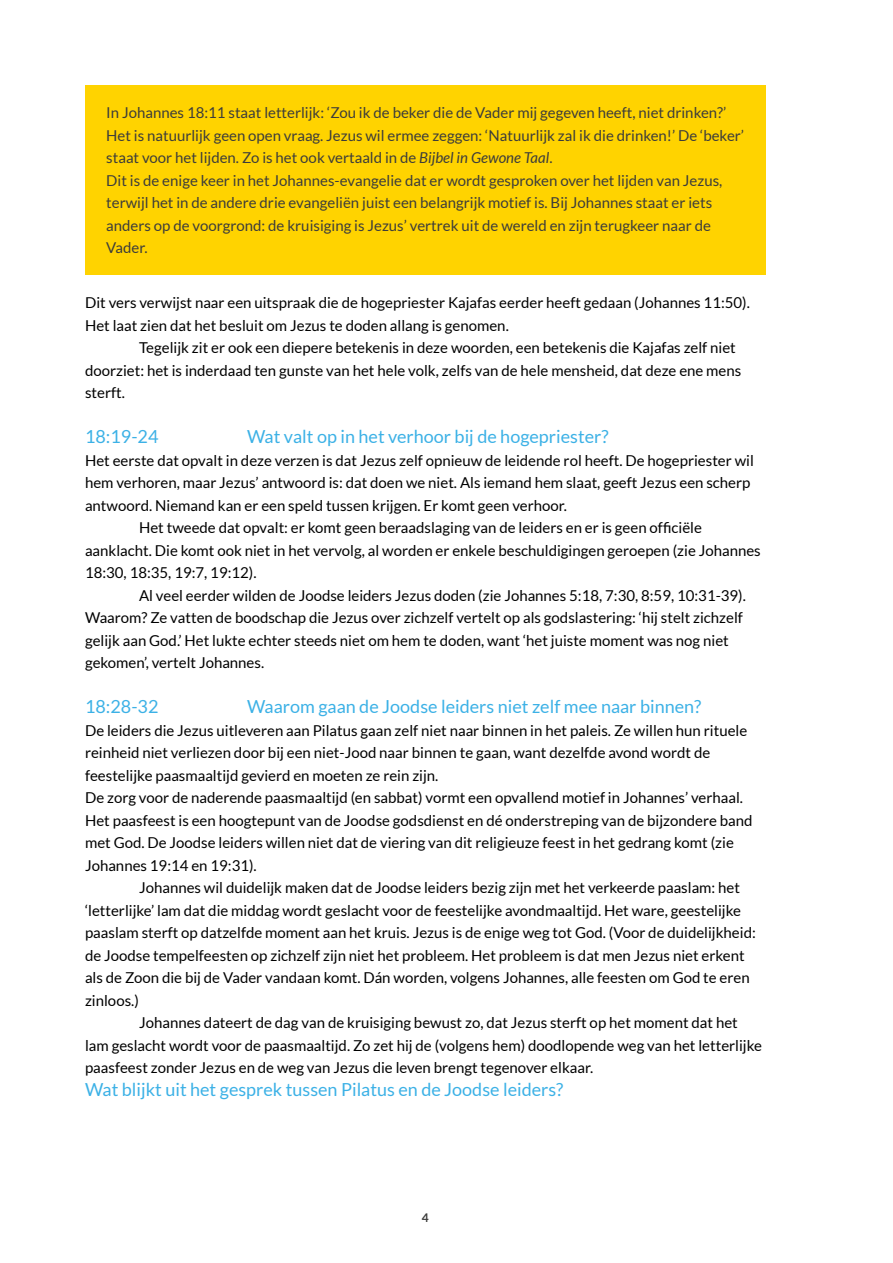
<style>
.page{position:relative;width:893px;height:1263px;background:#fff}
.page>*{position:absolute;margin:0;border:0;box-sizing:border-box;transform-origin:0 0}
.t1{font:18px "Lato";color:#3cb1e6}
.t2{font:15px/22.5px "Lato";color:#000}
.t3{font:15px/22.5px "Lato";color:#3c3c3b}
.t4{font:700 12px "Lato";color:#3c3c3b}
.s1{font-style:italic}
</style>
<div class="page">
<div style="left:85px;top:85px;width:680px;height:190px;background:#ffd300"></div>
<p class="t3" style="left:106px;top:102px;width:639px">In Johannes 18:11 staat letterlijk: ‘Zou ik de beker die de Vader mij gegeven heeft, niet drinken?’ Het is natuurlijk geen open vraag. Jezus wil ermee zeggen: ‘Natuurlijk zal ik die drinken!’ De ‘beker’ staat voor het lijden. Zo is het ook vertaald in de <span class="s1">Bijbel in Gewone Taal</span>.<br>Dit is de enige keer in het Johannes-evangelie dat er wordt gesproken over het lijden van Jezus, terwijl het in de andere drie evangeliën juist een belangrijk motief is. Bij Johannes staat er iets anders op de voorgrond: de kruisiging is Jezus’ vertrek uit de wereld en zijn terugkeer naar de Vader.</p>
<p class="t2" style="left:85px;top:291px;width:666px">Dit vers verwijst naar een uitspraak die de hogepriester Kajafas eerder heeft gedaan (Johannes 11:50).<br>Het laat zien dat het besluit om Jezus te doden allang is genomen.</p>
<p class="t2" style="left:85px;top:336px;width:658px;text-indent:54px">Tegelijk zit er ook een diepere betekenis in deze woorden, een betekenis die Kajafas zelf niet doorziet: het is inderdaad ten gunste van het hele volk, zelfs van de hele mensheid, dat deze ene mens sterft.</p>
<p class="t1" style="left:85px;top:426px;width:75px">18:19-24</p>
<p class="t1" style="left:247px;top:426px;width:363px">Wat valt op in het verhoor bij de hogepriester?</p>
<p class="t2" style="left:85px;top:449px;width:670px">Het eerste dat opvalt in deze verzen is dat Jezus zelf opnieuw de leidende rol heeft. De hogepriester wil</p>
<p class="t2" style="left:85px;top:471px;width:667px">hem verhoren, maar Jezus’ antwoord is: dat doen we niet. Als iemand hem slaat, geeft Jezus een scherp</p>
<p class="t2" style="left:85px;top:494px;width:484px">antwoord. Niemand kan er een speld tussen krijgen. Er komt geen verhoor.</p>
<p class="t2" style="left:139px;top:516px;width:564px">Het tweede dat opvalt: er komt geen beraadslaging van de leiders en er is geen officiële</p>
<p class="t2" style="left:85px;top:539px;width:677px">aanklacht. Die komt ook niet in het vervolg, al worden er enkele beschuldigingen geroepen (zie Johannes</p>
<p class="t2" style="left:85px;top:561px;width:173px">18:30, 18:35, 19:7, 19:12).</p>
<p class="t2" style="left:139px;top:584px;width:608px">Al veel eerder wilden de Joodse leiders Jezus doden (zie Johannes 5:18, 7:30, 8:59, 10:31-39).</p>
<p class="t2" style="left:85px;top:606px;width:659px">Waarom? Ze vatten de boodschap die Jezus over zichzelf vertelt op als godslastering: ‘hij stelt zichzelf</p>
<p class="t2" style="left:85px;top:629px;width:645px">gelijk aan God.’ Het lukte echter steeds niet om hem te doden, want ‘het juiste moment was nog niet</p>
<p class="t2" style="left:85px;top:651px;width:181px">gekomen’, vertelt Johannes.</p>
<p class="t1" style="left:85px;top:696px;width:75px">18:28-32</p>
<p class="t1" style="left:247px;top:696px;width:456px">Waarom gaan de Joodse leiders niet zelf mee naar binnen?</p>
<p class="t2" style="left:85px;top:719px;width:669px">De leiders die Jezus uitleveren aan Pilatus gaan zelf niet naar binnen in het paleis. Ze willen hun rituele reinheid niet verliezen door bij een niet-Jood naar binnen te gaan, want dezelfde avond wordt de feestelijke paasmaaltijd gevierd en moeten ze rein zijn.<br>De zorg voor de naderende paasmaaltijd (en sabbat) vormt een opvallend motief in Johannes’ verhaal.<br>Het paasfeest is een hoogtepunt van de Joodse godsdienst en dé onderstreping van de bijzondere band met God. De Joodse leiders willen niet dat de viering van dit religieuze feest in het gedrang komt (zie Johannes 19:14 en 19:31).</p>
<p class="t2" style="left:85px;top:876px;width:672px;text-indent:54px">Johannes wil duidelijk maken dat de Joodse leiders bezig zijn met het verkeerde paaslam: het ‘letterlijke’ lam dat die middag wordt geslacht voor de feestelijke avondmaaltijd. Het ware, geestelijke paaslam sterft op datzelfde moment aan het kruis. Jezus is de enige weg tot God. (Voor de duidelijkheid: de Joodse tempelfeesten op zichzelf zijn niet het probleem. Het probleem is dat men Jezus niet erkent als de Zoon die bij de Vader vandaan komt. Dán worden, volgens Johannes, alle feesten om God te eren zinloos.)</p>
<p class="t2" style="left:85px;top:1011px;width:678px;text-indent:54px">Johannes dateert de dag van de kruisiging bewust zo, dat Jezus sterft op het moment dat het lam geslacht wordt voor de paasmaaltijd. Zo zet hij de (volgens hem) doodlopende weg van het letterlijke paasfeest zonder Jezus en de weg van Jezus die leven brengt tegenover elkaar.</p>
<p class="t1" style="left:85px;top:1079px;width:480px">Wat blijkt uit het gesprek tussen Pilatus en de Joodse leiders?</p>
<p class="t4" style="left:422px;top:1211px;width:8px">4</p>
</div>
